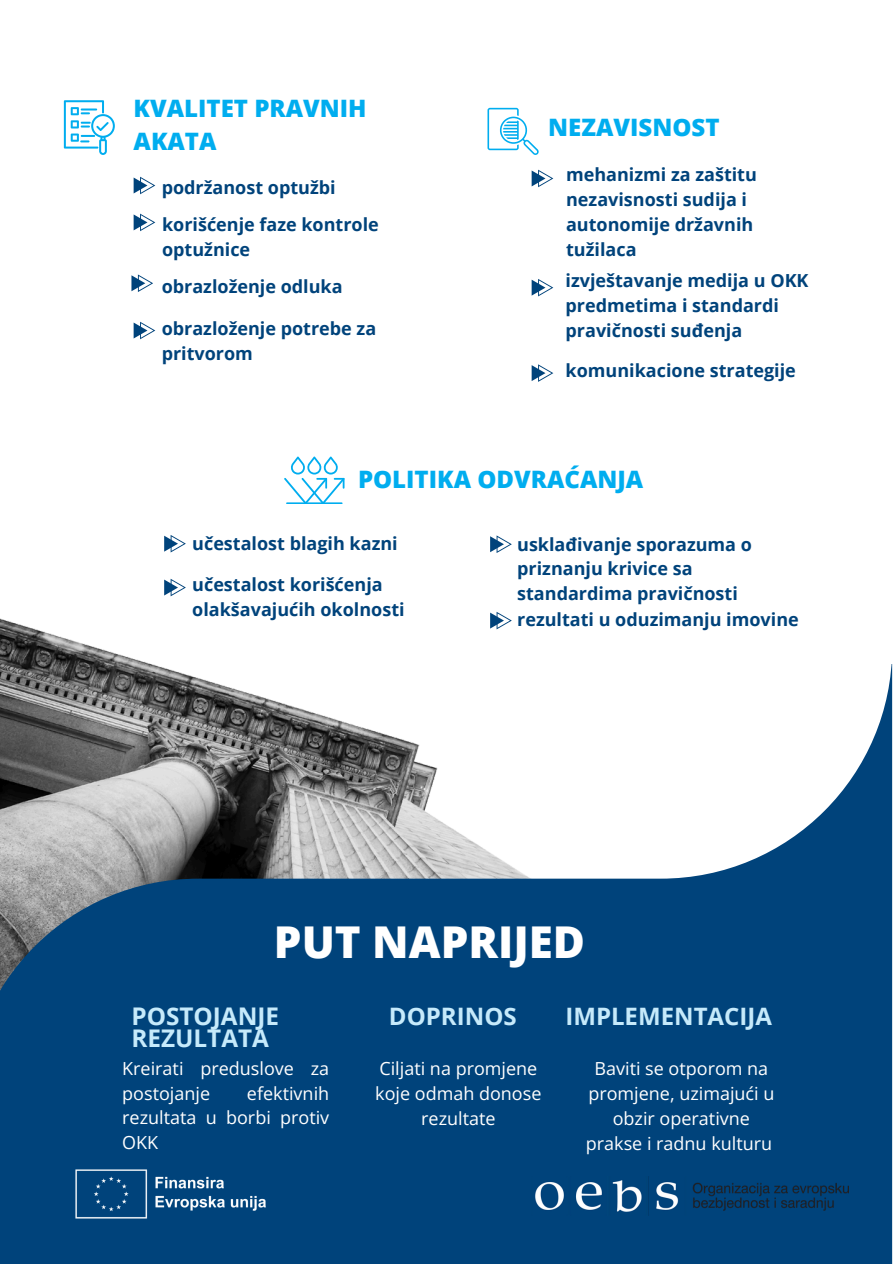
<style>
.page{position:relative;width:894px;height:1264px;background:#fff}
.page>*{position:absolute;margin:0;border:0;box-sizing:border-box;transform-origin:0 0}
.t1{font:800 43.8px "Open Sans";color:#fff}
.t2{font:700 24.3px/21.6px "Open Sans";color:#c6eafb}
.t3{font:800 24px/32.7px "Open Sans";color:#00adef}
.t4{font:700 24px "Open Sans";color:#c6eafb}
.t5{font:700 18px/24.8px "Open Sans";color:#00437b}
.t6{font:18px/24.8px "Open Sans";color:#fff;text-align:center}
</style>
<div class="page">
<svg style="left:134px;top:177px;width:21px;height:17px"></svg>
<svg style="left:134px;top:214px;width:21px;height:17px"></svg>
<svg style="left:131px;top:274px;width:22px;height:18px"></svg>
<svg style="left:134px;top:322px;width:21px;height:17px"></svg>
<svg style="left:64px;top:100px;width:50px;height:55px"></svg>
<svg style="left:531px;top:170px;width:22px;height:17px"></svg>
<img style="left:0;top:479px;width:512px;height:185px">
<svg style="left:0;top:664px;width:891px;height:599px;fill:#00437b"></svg>
<svg style="left:164px;top:535px;width:21px;height:17px"></svg>
<svg style="left:164px;top:578px;width:21px;height:18px"></svg>
<svg style="left:531px;top:279px;width:22px;height:17px"></svg>
<svg style="left:490px;top:535px;width:21px;height:18px"></svg>
<svg style="left:487px;top:108px;width:52px;height:47px"></svg>
<svg style="left:531px;top:364px;width:22px;height:18px"></svg>
<svg style="left:490px;top:611px;width:21px;height:18px"></svg>
<svg style="left:284px;top:456px;width:60px;height:48px"></svg>
<img style="left:74px;top:1167px;width:201px;height:53px">
<img style="left:531px;top:1176px;width:316px;height:39px">
<h2 class="t3" style="left:134px;top:91px;width:234px">KVALITET PRAVNIH<br>AKATA</h2>
<h3 class="t5" style="left:162px;top:175px;width:175px">podržanost optužbi</h3>
<p class="t5" style="left:162px;top:211px;width:218px">korišćenje faze kontrole optužnice</p>
<p class="t5" style="left:162px;top:273px;width:182px">obrazloženje odluka</p>
<h2 class="t5" style="left:162px;top:316px;width:216px">obrazloženje potrebe za pritvorom</h2>
<h3 class="t3" style="left:548px;top:110px;width:173px">NEZAVISNOST</h3>
<h3 class="t5" style="left:566px;top:162px;width:192px">mehanizmi za zaštitu nezavisnosti sudija i autonomije državnih tužilaca</h3>
<p class="t5" style="left:565px;top:268px;width:244px">izvještavanje medija u OKK predmetima i standardi pravičnosti suđenja</p>
<p class="t5" style="left:565px;top:357px;width:232px">komunikacione strategije</p>
<p class="t3" style="left:358px;top:463px;width:287px">POLITIKA ODVRAĆANJA</p>
<p class="t5" style="left:192px;top:531px;width:207px">učestalost blagih kazni</p>
<h3 class="t5" style="left:192px;top:571px;width:214px">učestalost korišćenja olakšavajućih okolnosti</h3>
<h2 class="t5" style="left:517px;top:531px;width:236px">usklađivanje sporazuma o priznanju krivice sa standardima pravičnosti</h2>
<p class="t5" style="left:517px;top:606px;width:283px">rezultati u oduzimanju imovine</p>
<p class="t1" style="left:274px;top:910px;width:312px">PUT NAPRIJED</p>
<h3 class="t2" style="left:131px;top:1004px;width:149px">POSTOJANJE<br>REZULTATA</h3>
<p class="t4" style="left:389px;top:999px;width:129px">DOPRINOS</p>
<h3 class="t4" style="left:565px;top:999px;width:208px">IMPLEMENTACIJA</h3>
<p class="t6" style="left:122px;top:1055px;width:208px;text-align:left">Kreirati preduslove za postojanje</p>
<p class="t6" style="left:375px;top:1056px;width:168px">Ciljati na promjene koje odmah donose rezultate</p>
<h3 class="t6" style="left:585px;top:1056px;width:190px">Baviti se otporom na promjene, uzimajući u obzir operativne prakse i radnu kulturu</h3>
<p class="t6" style="left:122px;top:1080px;width:208px;text-align:justify;text-indent:125px">efektivnih rezultata u borbi protiv OKK</p>
</div>
